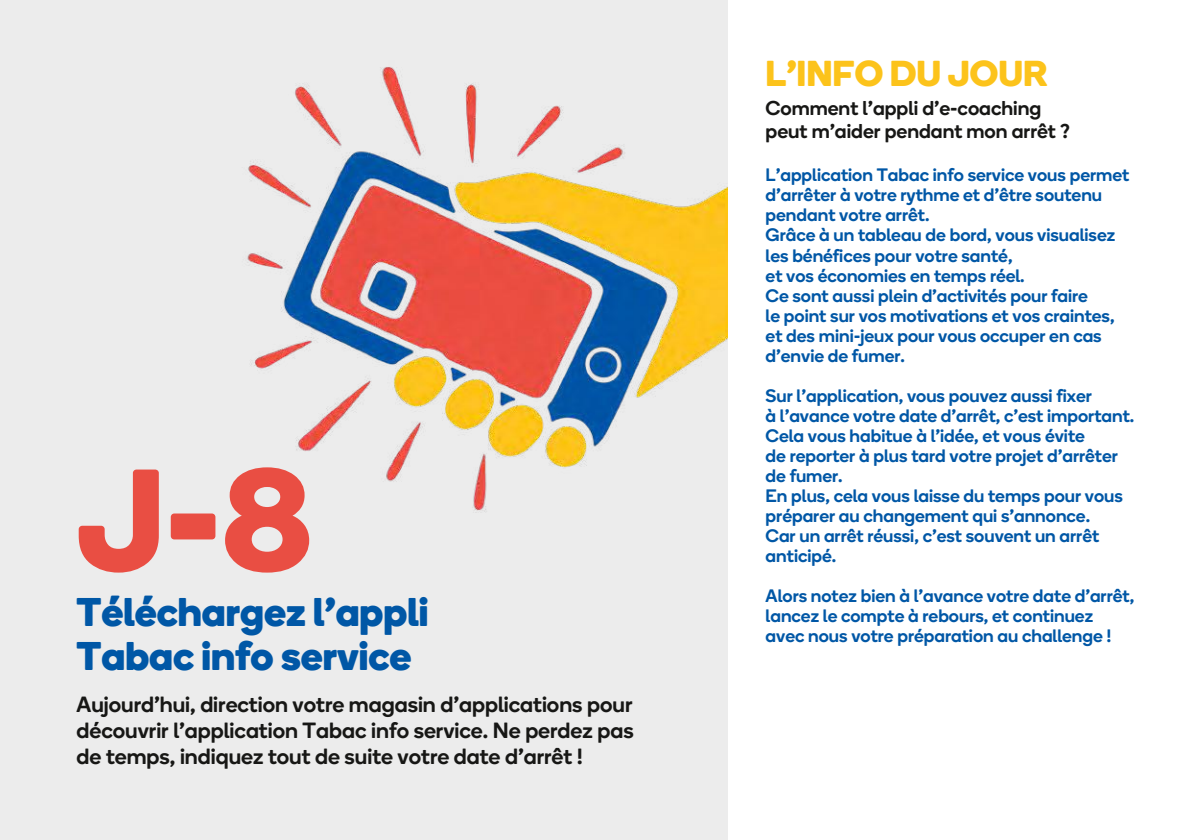
<style>
.page{position:relative;width:1191px;height:840px;background:#fff}
.page>*{position:absolute;margin:0;border:0;box-sizing:border-box;transform-origin:0 0}
.t1{font:700 144px "Boing";color:#e94e43}
.t2{font:700 40px/44px "Boing";color:#0057a6}
.t3{font:700 36px "Boing";color:#fcc31b}
.t4{font:500 22px/26px "Boing";color:#171715;text-align:justify}
.t5{font:500 20px/23px "Boing";color:#171715}
.t6{font:500 18px/20px "Boing";color:#0057a6}
</style>
<div class="page">
<div style="left:0;top:0;width:727px;height:839px;background:#ececec"></div>
<img style="left:247px;top:41px;width:481px;height:494px">
<h1 class="t1" style="left:77px;top:416px;width:238px">J-8</h1>
<h2 class="t2" style="left:77px;top:588px;width:353px">Téléchargez l’appli<br>Tabac info service</h2>
<p class="t4" style="left:77px;top:690px;width:558px">Aujourd’hui, direction votre magasin d’applications pour découvrir l’application Tabac info service. Ne perdez pas de temps, indiquez tout de suite votre date d’arrêt !</p>
<h3 class="t3" style="left:765px;top:47px;width:283px">L’INFO DU JOUR</h3>
<p class="t5" style="left:765px;top:96px;width:306px">Comment l’appli d’e-coaching peut m’aider pendant mon arrêt ?</p>
<p class="t6" style="left:765px;top:164px;width:365px">L’application Tabac info service vous permet d’arrêter à votre rythme et d’être soutenu pendant votre arrêt.<br>Grâce à un tableau de bord, vous visualisez les bénéfices pour votre santé,<br>et vos économies en temps réel.<br>Ce sont aussi plein d’activités pour faire<br>le point sur vos motivations et vos craintes, et des mini-jeux pour vous occuper en cas d’envie de fumer.</p>
<p class="t6" style="left:765px;top:384px;width:370px">Sur l’application, vous pouvez aussi fixer<br>à l’avance votre date d’arrêt, c’est important.<br>Cela vous habitue à l’idée, et vous évite<br>de reporter à plus tard votre projet d’arrêter de fumer.<br>En plus, cela vous laisse du temps pour vous préparer au changement qui s’annonce.<br>Car un arrêt réussi, c’est souvent un arrêt anticipé.</p>
<p class="t6" style="left:765px;top:584px;width:370px">Alors notez bien à l’avance votre date d’arrêt, lancez le compte à rebours, et continuez avec nous votre préparation au challenge !</p>
</div>
